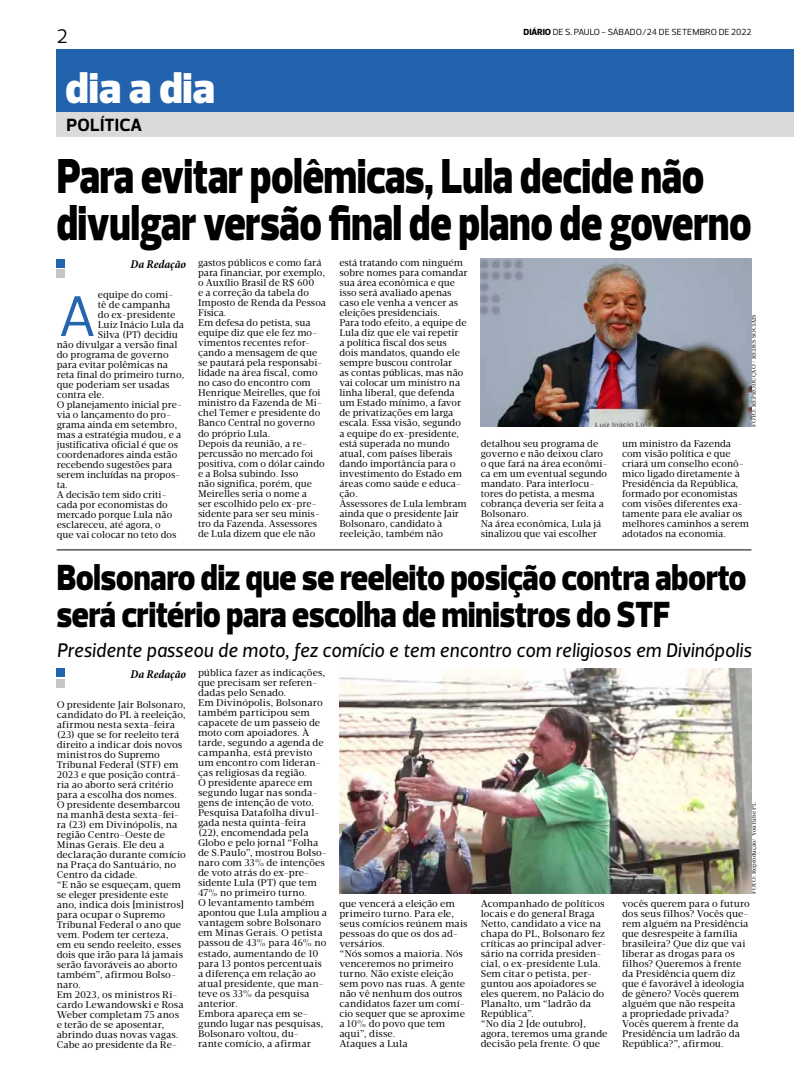
<style>
.page{position:relative;width:794px;height:1078px;background:#fff}
.page>*{position:absolute;margin:0;border:0;box-sizing:border-box;transform-origin:0 0}
.t1{font:58px "Prelo";color:#2565ae}
.t2{font:900 50px/47px "Prelo";color:#000;scale:.8 1}
.t3{font:900 44px "Prelo";color:#fff}
.t4{font:900 37px/37px "Prelo";color:#000;scale:.86 1}
.t5{font:italic 20px "Velino Sans";color:#000;scale:.96 1}
.t6{font:20px "Prelo";color:#000}
.t7{font:700 18px "Prelo";letter-spacing:.015em;color:#000}
.t8{font:italic 700 condensed 12px "Minion Pro";letter-spacing:-.005em;color:#000}
.t9{font:10px/10px "Velino Text";color:#000}
.t10{font:9px "Prelo";color:#000}
.t11{font:6px "Velino Text";color:#000}
.s1{font-weight:800}
</style>
<div class="page">
<div style="left:57px;top:50px;width:737px;height:62px;background:#2363ad"></div>
<div style="left:57px;top:112px;width:737px;height:25px;background:#dadada"></div>
<div style="left:57px;top:269px;width:8px;height:8px;background:#c6c6c6"></div>
<div style="left:57px;top:259px;width:8px;height:8px;background:#2464ae"></div>
<div style="left:57px;top:678px;width:8px;height:9px;background:#c6c6c6"></div>
<div style="left:57px;top:668px;width:8px;height:9px;background:#2464ae"></div>
<hr style="left:57px;top:549px;width:694px;height:1px;background:#000">
<img style="left:339px;top:668px;width:412px;height:225px">
<img style="left:481px;top:259px;width:270px;height:167px">
<h3 class="t6" style="left:57px;top:24px;width:12px">2</h3>
<h3 class="t3" style="left:66px;top:61px;width:151px">dia a dia</h3>
<p class="t10" style="left:523px;top:27px;width:229px"><span class="s1">DIÁRIO</span> DE S. PAULO - SÁBADO/24 DE SETEMBRO DE 2022</p>
<h3 class="t7" style="left:67px;top:114px;width:77px">POLÍTICA</h3>
<h2 class="t2" style="left:57px;top:153px;width:870px">Para evitar polêmicas, Lula decide não divulgar versão final de plano de governo</h2>
<p class="t8" style="left:130px;top:255px;width:57px">Da Redação</p>
<p class="t9" style="left:98px;top:290px;width:77px">equipe do comi-</p>
<p class="t9" style="left:98px;top:300px;width:74px">tê de campanha</p>
<p class="t9" style="left:98px;top:310px;width:79px">do ex-presidente</p>
<p class="t9" style="left:98px;top:320px;width:88px">Luiz Inácio Lula da</p>
<p class="t9" style="left:98px;top:330px;width:82px">Silva (PT) decidiu</p>
<p class="t9" style="left:57px;top:340px;width:122px">não divulgar a versão final</p>
<p class="t9" style="left:57px;top:350px;width:113px">do programa de governo</p>
<p class="t9" style="left:57px;top:360px;width:113px">para evitar polêmicas na</p>
<p class="t9" style="left:57px;top:370px;width:129px">reta final do primeiro turno,</p>
<p class="t9" style="left:57px;top:380px;width:114px">que poderiam ser usadas</p>
<p class="t9" style="left:57px;top:390px;width:49px">contra ele.</p>
<p class="t9" style="left:57px;top:400px;width:127px">O planejamento inicial pre-</p>
<p class="t9" style="left:57px;top:410px;width:116px">via o lançamento do pro-</p>
<p class="t9" style="left:57px;top:420px;width:122px">grama ainda em setembro,</p>
<p class="t9" style="left:57px;top:430px;width:126px">mas a estratégia mudou, e a</p>
<p class="t9" style="left:57px;top:440px;width:123px">justificativa oficial é que os</p>
<p class="t9" style="left:57px;top:450px;width:122px">coordenadores ainda estão</p>
<p class="t9" style="left:57px;top:460px;width:117px">recebendo sugestões para</p>
<p class="t9" style="left:57px;top:470px;width:125px">serem incluídas na propos-</p>
<p class="t9" style="left:57px;top:480px;width:13px">ta.</p>
<p class="t9" style="left:57px;top:490px;width:112px">A decisão tem sido criti-</p>
<p class="t9" style="left:57px;top:500px;width:113px">cada por economistas do</p>
<p class="t9" style="left:57px;top:510px;width:117px">mercado porque Lula não</p>
<p class="t9" style="left:57px;top:520px;width:106px">esclareceu, até agora, o</p>
<p class="t9" style="left:57px;top:530px;width:121px">que vai colocar no teto dos</p>
<h1 class="t1" style="left:58px;top:281px;width:39px">A</h1>
<p class="t9" style="left:198px;top:258px;width:129px">gastos públicos e como fará para financiar, por exemplo, o Auxílio Brasil de R$ 600<br>e a correção da tabela do<br>Imposto de Renda da Pessoa<br>Física.<br>Em defesa do petista, sua equipe diz que ele fez mo&shy;vimentos recentes refor&shy;çando a mensagem de que se pautará pela responsabi&shy;lidade na área fiscal, como no caso do encontro com<br>Henrique Meirelles, que foi ministro da Fazenda de Mi&shy;chel Temer e presidente do<br>Banco Central no governo do próprio Lula.<br>Depois da reunião, a re&shy;percussão no mercado foi positiva, com o dólar caindo e a Bolsa subindo. Isso<br>não significa, porém, que<br>Meirelles seria o nome a<br>ser escolhido pelo ex-pre&shy;sidente para ser seu minis&shy;tro da Fazenda. Assessores de Lula dizem que ele não</p>
<p class="t9" style="left:339px;top:258px;width:130px">está tratando com ninguém sobre nomes para comandar sua área econômica e que isso será avaliado apenas caso ele venha a vencer as eleições presidenciais.<br>Para todo efeito, a equipe de<br>Lula diz que ele vai repetir<br>a política fiscal dos seus dois mandatos, quando ele sempre buscou controlar<br>as contas públicas, mas não vai colocar um ministro na linha liberal, que defenda um Estado mínimo, a favor de privatizações em larga escala. Essa visão, segundo a equipe do ex-presidente, está superada no mundo atual, com países liberais dando importância para o investimento do Estado em áreas como saúde e educa&shy;ção.<br>Assessores de Lula lembram ainda que o presidente Jair<br>Bolsonaro, candidato à reeleição, também não</p>
<p class="t11" style="left:750px;top:426px;width:113px;rotate:-90deg">FOTO: REPRODUÇÃO / REDES SOCIAIS</p>
<p class="t9" style="left:481px;top:438px;width:129px">detalhou seu programa de governo e não deixou claro o que fará na área econômi&shy;ca em um eventual segundo mandato. Para interlocu&shy;tores do petista, a mesma cobrança deveria ser feita a<br>Bolsonaro.<br>Na área econômica, Lula já sinalizou que vai escolher</p>
<p class="t9" style="left:622px;top:438px;width:129px">um ministro da Fazenda com visão política e que criará um conselho econô&shy;mico ligado diretamente à<br>Presidência da República, formado por economistas com visões diferentes exa&shy;tamente para ele avaliar os melhores caminhos a serem adotados na economia.</p>
<h3 class="t4" style="left:57px;top:559px;width:803px">Bolsonaro diz que se reeleito posição contra aborto será critério para escolha de ministros do STF</h3>
<p class="t8" style="left:130px;top:665px;width:57px">Da Redação</p>
<p class="t9" style="left:57px;top:699px;width:131px">O presidente Jair Bolsonaro, candidato do PL à reeleição, afirmou nesta sexta-feira (23) que se for reeleito terá direito a indicar dois novos ministros do Supremo<br>Tribunal Federal (STF) em<br>2023 e que posição contrá&shy;ria ao aborto será critério para a escolha dos nomes.<br>O presidente desembarcou na manhã desta sexta-fei&shy;ra (23) em Divinópolis, na região Centro-Oeste de<br>Minas Gerais. Ele deu a declaração durante comício na Praça do Santuário, no<br>Centro da cidade.<br>“E não se esqueçam, quem se eleger presidente este ano, indica dois [ministros] para ocupar o Supremo<br>Tribunal Federal o ano que vem. Podem ter certeza, em eu sendo reeleito, esses dois que irão para lá jamais serão favoráveis ao aborto também”, afirmou Bolso&shy;naro.<br>Em 2023, os ministros Ri&shy;cardo Lewandowski e Rosa<br>Weber completam 75 anos e terão de se aposentar, abrindo duas novas vagas.<br>Cabe ao presidente da Re-</p>
<h3 class="t5" style="left:57px;top:638px;width:725px">Presidente passeou de moto, fez comício e tem encontro com religiosos em Divinópolis</h3>
<p class="t9" style="left:198px;top:667px;width:131px">pública fazer as indicações, que precisam ser referen&shy;dadas pelo Senado.<br>Em Divinópolis, Bolsonaro também participou sem capacete de um passeio de moto com apoiadores. À tarde, segundo a agenda de campanha, está previsto um encontro com lideran&shy;ças religiosas da região.<br>O presidente aparece em segundo lugar nas sonda&shy;gens de intenção de voto.<br>Pesquisa Datafolha divul&shy;gada nesta quinta-feira (22), encomendada pela<br>Globo e pelo jornal “Folha de S.Paulo”, mostrou Bolso&shy;naro com 33% de intenções de voto atrás do ex-pre&shy;sidente Lula (PT) que tem<br>47% no primeiro turno.<br>O levantamento também apontou que Lula ampliou a vantagem sobre Bolsonaro em Minas Gerais. O petista passou de 43% para 46% no estado, aumentando de 10 para 13 pontos percentuais a diferença em relação ao atual presidente, que man&shy;teve os 33% da pesquisa anterior.<br>Embora apareça em se&shy;gundo lugar nas pesquisas,<br>Bolsonaro voltou, du-<br>rante comício, a afirmar</p>
<p class="t11" style="left:750px;top:893px;width:93px;rotate:-90deg">FOTO: Reprodução/ YouTube PL</p>
<p class="t9" style="left:339px;top:898px;width:130px">que vencerá a eleição em primeiro turno. Para ele, seus comícios reúnem mais pessoas do que os dos ad&shy;versários.<br>“Nós somos a maioria. Nós venceremos no primeiro turno. Não existe eleição sem povo nas ruas. A gente não vê nenhum dos outros candidatos fazer um comí&shy;cio sequer que se aproxime a 10% do povo que tem aqui”, disse.<br>Ataques a Lula</p>
<p class="t9" style="left:481px;top:898px;width:128px">Acompanhado de políticos locais e do general Braga<br>Netto, candidato a vice na chapa do PL, Bolsonaro fez críticas ao principal adver&shy;sário na corrida presiden&shy;cial, o ex-presidente Lula.<br>Sem citar o petista, per&shy;guntou aos apoiadores se eles querem, no Palácio do<br>Planalto, um “ladrão da<br>República”.<br>“No dia 2 [de outubro], agora, teremos uma grande decisão pela frente. O que</p>
<p class="t9" style="left:622px;top:898px;width:129px">vocês querem para o futuro dos seus filhos? Vocês que&shy;rem alguém na Presidência que desrespeite à família brasileira? Que diz que vai liberar as drogas para os filhos? Queremos à frente da Presidência quem diz que é favorável à ideologia de gênero? Vocês querem alguém que não respeita<br>a propriedade privada?<br>Vocês querem à frente da<br>Presidência um ladrão da<br>República?”, afirmou.</p>
</div>
